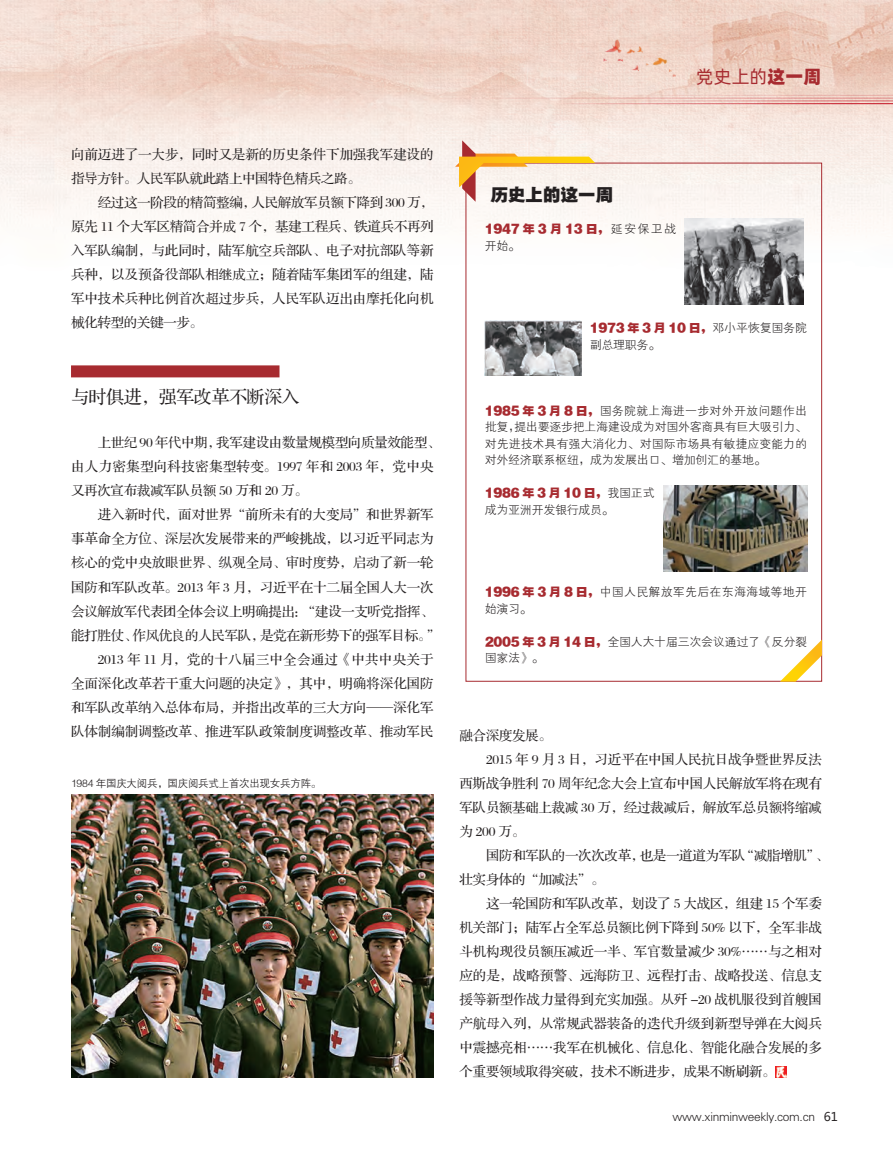
<style>
.page{position:relative;width:893px;height:1157px;background:#fff}
.page>*{position:absolute;margin:0;border:0;box-sizing:border-box;transform-origin:0 0}
.t1{font:18px "FZS3 K GBK1 0";letter-spacing:-.025em;color:#231f20}
.t2{font:18px "Alibaba Pu Hui Ti R";color:#a72b30}
.t3{font:18px "FZYDTHJW GB1 0";letter-spacing:-.025em;color:#231f20}
.t4{font:13.5px "FZS3 JW GB1 0";letter-spacing:-.005em;color:#231f20}
.t5{font:13.5px "FZS3 JW GB1 0";letter-spacing:-.025em;color:#231f20}
.t6{font:13.5px "FZS3 JW GB1 0";letter-spacing:.02em;color:#231f20}
.t7{font:12px/16.5px "FZXH1 JW GB1 0";letter-spacing:-.02em;color:#231f20}
.t8{font:12px/16.5px "FZXH1 JW GB1 0";letter-spacing:.015em;color:#231f20}
.t9{font:12px/16.5px "FZYDTHJW GB1 0";letter-spacing:-.025em;color:#a72b30}
.t10{font:10.5px "FZZDXJW GB1 0";letter-spacing:-.025em;color:#231f20}
.s1{font-family:"Alibaba Pu Hui Ti H"}
.s2{font-family:"FZXH1 JW GB1 0";color:#231f20}
.s3{font-family:"FZYDTHJW GB1 0";color:#a72b30}
.s4{font-family:"Microsoft Ya Hei"}
</style>
<div class="page">
<img style="left:0;top:0;width:893px;height:682px">
<hr style="left:552px;top:100px;width:341px;height:1px;background:#c41324">
<hr style="left:335px;top:98px;width:558px;height:1px;background:#c41324">
<img style="left:596px;top:38px;width:82px;height:39px">
<hr style="left:476px;top:103px;width:417px;height:1px;background:#c41324">
<hr style="left:531px;top:95px;width:362px;height:1px;background:#c41324">
<div style="left:71px;top:365px;width:208px;height:12px;background:#a72b30"></div>
<svg style="left:775px;top:1066px;width:11px;height:12px"></svg>
<svg style="left:455px;top:140px;width:140px;height:62px"></svg>
<svg style="left:780px;top:639px;width:42px;height:42px"></svg>
<img style="left:663px;top:486px;width:144px;height:86px">
<img style="left:685px;top:219px;width:119px;height:86px">
<img style="left:485px;top:320px;width:96px;height:55px">
<img style="left:71px;top:794px;width:363px;height:284px">
<p class="t4" style="left:71px;top:148px;width:364px">向前迈进了一大步，同时又是新的历史条件下加强我军建设的</p>
<p class="t5" style="left:71px;top:172px;width:291px">指导方针。人民军队就此踏上中国特色精兵之路。</p>
<p class="t5" style="left:98px;top:196px;width:337px">经过这一阶段的精简整编，人民解放军员额下降到 300 万，</p>
<p class="t5" style="left:71px;top:220px;width:364px">原先 11 个大军区精简合并成 7 个，基建工程兵、铁道兵不再列</p>
<p class="t4" style="left:71px;top:244px;width:364px">入军队编制，与此同时，陆军航空兵部队、电子对抗部队等新</p>
<p class="t4" style="left:71px;top:268px;width:364px">兵种，以及预备役部队相继成立；随着陆军集团军的组建，陆</p>
<p class="t4" style="left:71px;top:292px;width:364px">军中技术兵种比例首次超过步兵，人民军队迈出由摩托化向机</p>
<p class="t5" style="left:71px;top:316px;width:133px">械化转型的关键一步。</p>
<h1 class="t2" style="left:696px;top:63px;width:127px">党史上的<span class="s1">这一周</span></h1>
<p class="t3" style="left:490px;top:185px;width:125px">历史上的这一周</p>
<p class="t9" style="left:485px;top:221px;width:193px">1947 年 3 月 13 日，<span class="s2">延安保卫战开始。</span></p>
<p class="t7" style="left:590px;top:320px;width:219px"><span class="s3">1973 年 3 月 10 日，</span>邓小平恢复国务院副总理职务。</p>
<p class="t1" style="left:71px;top:388px;width:230px">与时俱进，强军改革不断深入</p>
<p class="t5" style="left:98px;top:436px;width:344px">上世纪 90 年代中期，我军建设由数量规模型向质量效能型、</p>
<p class="t6" style="left:71px;top:460px;width:364px">由人力密集型向科技密集型转变。1997 年和 2003 年，党中央</p>
<p class="t5" style="left:71px;top:484px;width:238px">又再次宣布裁减军队员额 50 万和 20 万。</p>
<p class="t4" style="left:98px;top:508px;width:337px">进入新时代，面对世界“前所未有的大变局”和世界新军</p>
<p class="t4" style="left:71px;top:532px;width:364px">事革命全方位、深层次发展带来的严峻挑战，以习近平同志为</p>
<p class="t4" style="left:71px;top:556px;width:364px">核心的党中央放眼世界、纵观全局、审时度势，启动了新一轮</p>
<p class="t4" style="left:71px;top:580px;width:364px">国防和军队改革。2013 年 3 月，习近平在十二届全国人大一次</p>
<p class="t5" style="left:71px;top:604px;width:364px">会议解放军代表团全体会议上明确提出：“建设一支听党指挥、</p>
<p class="t5" style="left:71px;top:628px;width:371px">能打胜仗、作风优良的人民军队，是党在新形势下的强军目标。”</p>
<p class="t6" style="left:98px;top:652px;width:337px">2013 年 11 月，党的十八届三中全会通过《中共中央关于</p>
<p class="t4" style="left:71px;top:676px;width:364px">全面深化改革若干重大问题的决定》，其中，明确将深化国防</p>
<p class="t4" style="left:71px;top:700px;width:364px">和军队改革纳入总体布局，并指出改革的三大方向——深化军</p>
<p class="t4" style="left:71px;top:724px;width:364px">队体制编制调整改革、推进军队政策制度调整改革、推动军民</p>
<p class="t4" style="left:459px;top:728px;width:94px">融合深度发展。</p>
<p class="t4" style="left:486px;top:752px;width:337px">2015 年 9 月 3 日，习近平在中国人民抗日战争暨世界反法</p>
<p class="t5" style="left:459px;top:776px;width:364px">西斯战争胜利 70 周年纪念大会上宣布中国人民解放军将在现有</p>
<p class="t5" style="left:459px;top:800px;width:364px">军队员额基础上裁减 30 万，经过裁减后，解放军总员额将缩减</p>
<p class="t4" style="left:459px;top:824px;width:67px">为 200 万。</p>
<p class="t5" style="left:486px;top:848px;width:344px">国防和军队的一次次改革，也是一道道为军队“减脂增肌”、</p>
<p class="t5" style="left:459px;top:872px;width:147px">壮实身体的“加减法”。</p>
<p class="t5" style="left:486px;top:896px;width:337px">这一轮国防和军队改革，划设了 5 大战区，组建 15 个军委</p>
<p class="t4" style="left:459px;top:920px;width:364px">机关部门；陆军占全军总员额比例下降到 50% 以下，全军非战</p>
<p class="t4" style="left:459px;top:944px;width:364px">斗机构现役员额压减近一半、军官数量减少 30%……与之相对</p>
<p class="t4" style="left:459px;top:968px;width:364px">应的是，战略预警、远海防卫、远程打击、战略投送、信息支</p>
<p class="t4" style="left:459px;top:992px;width:364px">援等新型作战力量得到充实加强。从歼 -20 战机服役到首艘国</p>
<p class="t4" style="left:459px;top:1016px;width:364px">产航母入列，从常规武器装备的迭代升级到新型导弹在大阅兵</p>
<p class="t4" style="left:459px;top:1040px;width:364px">中震撼亮相……我军在机械化、信息化、智能化融合发展的多</p>
<p class="t5" style="left:459px;top:1064px;width:318px">个重要领域取得突破，技术不断进步，成果不断刷新。</p>
<p class="t7" style="left:485px;top:402px;width:324px;text-align:justify"><span class="s3">1985 年 3 月 8 日，</span>国务院就上海进一步对外开放问题作出批复，提出要逐步把上海建设成为对国外客商具有巨大吸引力、对先进技术具有强大消化力、对国际市场具有敏捷应变能力的对外经济联系枢纽，成为发展出口、增加创汇的基地。</p>
<p class="t7" style="left:485px;top:485px;width:171px"><span class="s3">1986 年 3 月 10 日，</span>我国正式成为亚洲开发银行成员。</p>
<p class="t8" style="left:485px;top:584px;width:324px"><span class="s3">1996 年 3 月 8 日，</span>中国人民解放军先后在东海海域等地开始演习。</p>
<p class="t7" style="left:485px;top:633px;width:324px"><span class="s3">2005 年 3 月 14 日，</span>全国人大十届三次会议通过了《反分裂国家法》。</p>
<p class="t10" style="left:71px;top:778px;width:252px">1984 年国庆大阅兵，国庆阅兵式上首次出现女兵方阵。</p>
<p class="t7" style="left:673px;top:1108px;width:167px">www.xinminweekly.com.cn <span class="s4">61</span></p>
</div>
